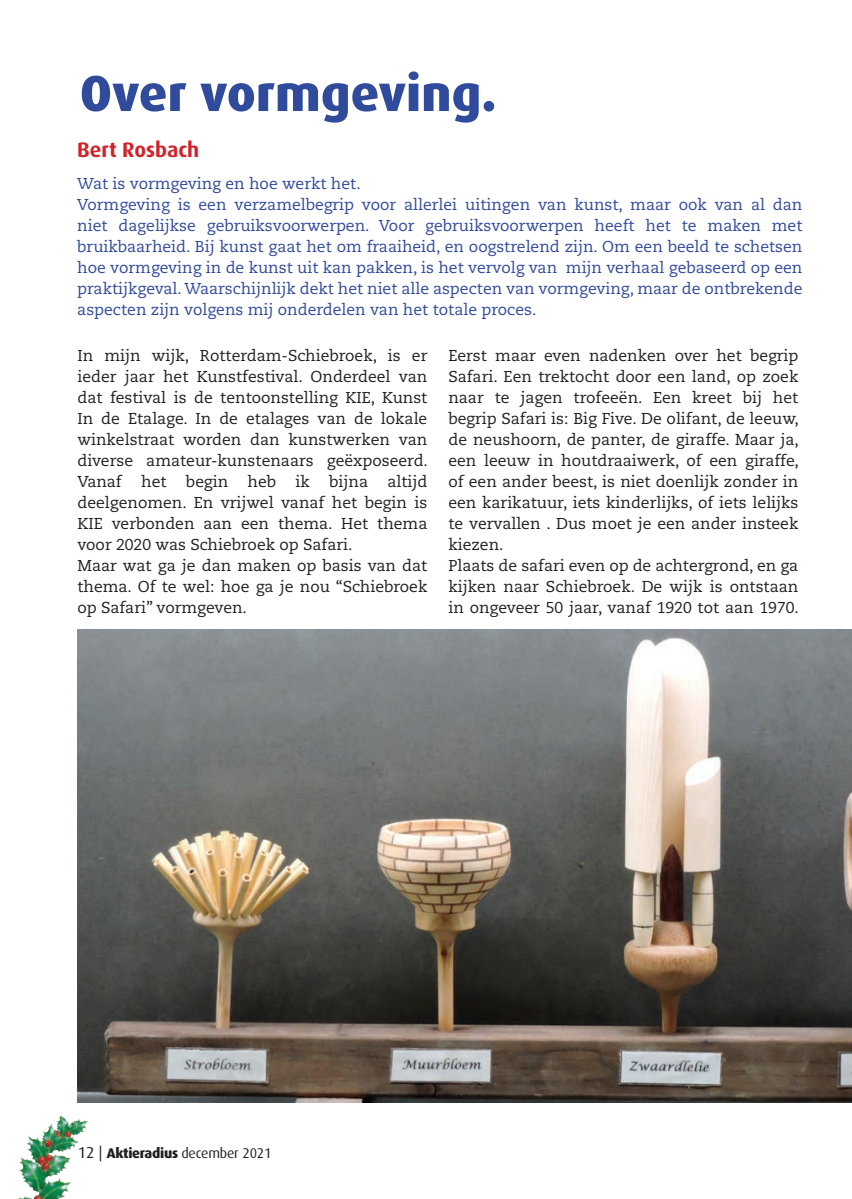
<style>
.page{position:relative;width:852px;height:1199px;background:#fff}
.page>*{position:absolute;margin:0;border:0;box-sizing:border-box;transform-origin:0 0}
.t1{font:800 50.75px "Dax";color:#304a9c}
.t2{font:700 21px "Dax";color:#d1232a}
.t3{font:15.75px/21px "Caecilia LT Std";color:#231f20}
.t4{font:15.75px/21px "Caecilia LT Std";color:#304a9c}
.t5{font:14px "Dax";letter-spacing:-.01em;color:#231f20}
.s1{font-size:15.75px}
.s2{font-weight:800}
</style>
<div class="page">
<img style="left:30px;top:1115px;width:31px;height:27px">
<img style="left:78px;top:629px;width:773px;height:472px">
<h1 class="t1" style="left:80px;top:64px;width:418px">Over vormgeving.</h1>
<h2 class="t2" style="left:77px;top:138px;width:123px">Bert Rosbach</h2>
<p class="t4" style="left:77px;top:173px;width:726px">Wat is vormgeving en hoe werkt het.<br>Vormgeving is een verzamelbegrip voor allerlei uitingen van kunst, maar ook van al dan niet dagelijkse gebruiksvoorwerpen. Voor gebruiksvoorwerpen heeft het te maken met bruikbaarheid. Bij kunst gaat het om fraaiheid, en oogstrelend zijn. Om een beeld te schetsen hoe vormgeving in de kunst uit kan pakken, is het vervolg van mijn verhaal gebaseerd op een praktijkgeval. Waarschijnlijk dekt het niet alle aspecten van vormgeving, maar de ontbrekende aspecten zijn volgens mij onderdelen van het totale proces.</p>
<p class="t3" style="left:77px;top:345px;width:352px">In mijn wijk, Rotterdam-Schiebroek, is er ieder jaar het Kunstfestival. Onderdeel van dat festival is de tentoonstelling KIE, Kunst In de Etalage. In de etalages van de lokale winkelstraat worden dan kunstwerken van diverse amateur-kunstenaars geëxposeerd.<br>Vanaf het begin heb ik bijna altijd deelgenomen. En vrijwel vanaf het begin is KIE verbonden aan een thema. Het thema voor 2020 was Schiebroek op Safari.<br>Maar wat ga je dan maken op basis van dat thema. Of te wel: hoe ga je nou “Schiebroek op Safari” vormgeven.</p>
<p class="t3" style="left:448px;top:345px;width:352px">Eerst maar even nadenken over het begrip Safari. Een trektocht door een land, op zoek naar te jagen trofeeën. Een kreet bij het begrip Safari is: Big Five. De olifant, de leeuw, de neushoorn, de panter, de giraffe. Maar ja, een leeuw in houtdraaiwerk, of een giraffe, of een ander beest, is niet doenlijk zonder in een karikatuur, iets kinderlijks, of iets lelijks te vervallen . Dus moet je een ander insteek kiezen.<br>Plaats de safari even op de achtergrond, en ga kijken naar Schiebroek. De wijk is ontstaan in ongeveer 50 jaar, vanaf 1920 tot aan 1970.</p>
<p class="t5" style="left:78px;top:1145px;width:195px"><span class="s1">12 |</span> <span class="s2">Aktieradius</span> december 2021</p>
</div>
